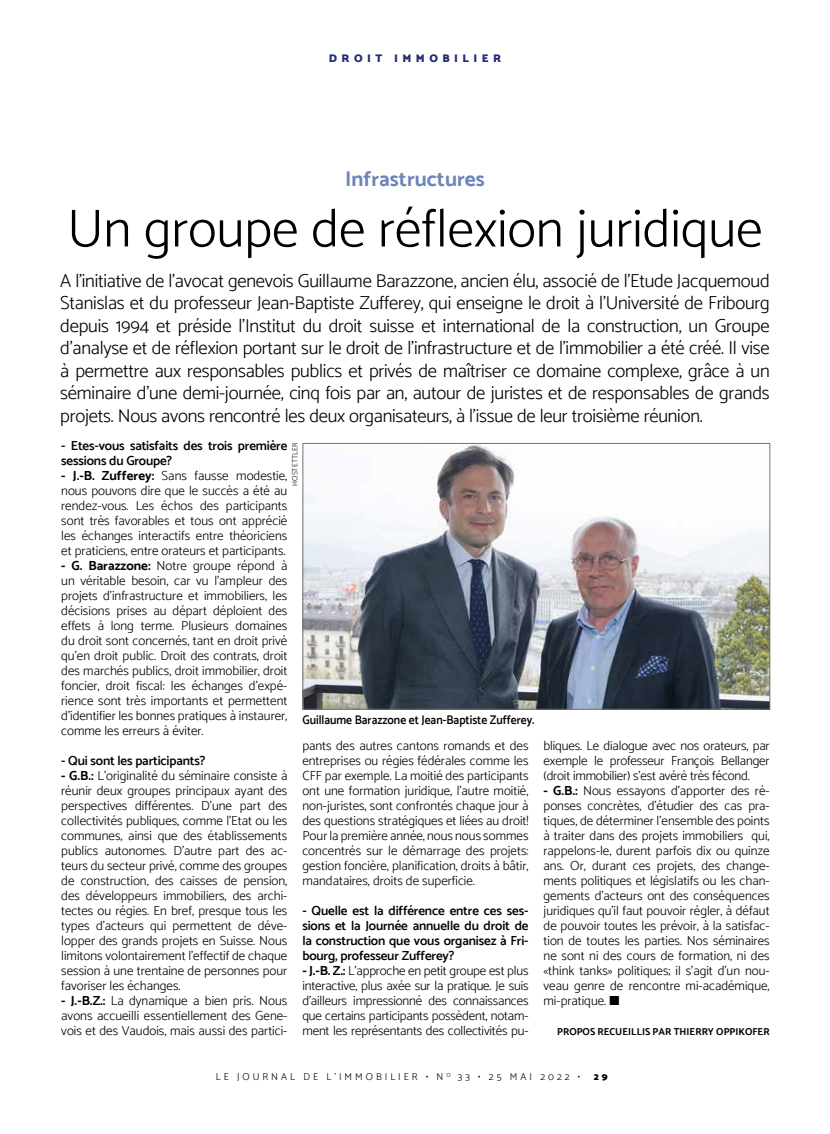
<style>
.page{position:relative;width:830px;height:1134px;background:#fff}
.page>*{position:absolute;margin:0;border:0;box-sizing:border-box;transform-origin:0 0}
.t1{font:300 53.75px "Catamaran";color:#000}
.t2{font:700 21.25px "Catamaran";color:#6c85ba}
.t3{font:300 18.75px/22.5px "Catamaran";letter-spacing:-.01em;color:#000;text-align:justify}
.t4{font:300 13.12px/15px "Catamaran";color:#000;text-align:justify}
.t5{font:600 13.12px/15px "Catamaran";letter-spacing:-.01em;color:#000}
.t6{font:600 12.5px "Catamaran";color:#000;scale:.92 1}
.t7{font:900 11.25px "Catamaran";letter-spacing:.4em;color:#232c77}
.t8{font:300 10px "Catamaran";letter-spacing:.3em;color:#000}
.t9{font:700 10px "Catamaran";color:#000}
.t10{font:900 10px "Catamaran";color:#000}
.t11{font:300 7.5px "Catamaran";letter-spacing:.01em;color:#000}
.s1{font-weight:700}
</style>
<div class="page">
<img style="left:304px;top:445px;width:464px;height:263px">
<div style="left:302px;top:443px;width:468px;height:267px;border:1px solid #727271"></div>
<p class="t7" style="left:328px;top:51px;width:174px">DROIT IMMOBILIER</p>
<h2 class="t2" style="left:345px;top:167px;width:141px">Infrastructures</h2>
<h1 class="t1" style="left:67px;top:196px;width:696px">Un groupe de réflexion juridique</h1>
<p class="t3" style="left:60px;top:269px;width:710px">A l’initiative de l’avocat genevois Guillaume Barazzone, ancien élu, associé de l’Etude Jacquemoud Stanislas et du professeur Jean-Baptiste Zufferey, qui enseigne le droit à l’Université de Fribourg depuis 1994 et préside l’Institut du droit suisse et international de la construction, un Groupe d’analyse et de réflexion portant sur le droit de l’infrastructure et de l’immobilier a été créé. Il vise à permettre aux responsables publics et privés de maîtriser ce domaine complexe, grâce à un séminaire d’une demi-journée, cinq fois par an, autour de juristes et de responsables de grands projets. Nous avons rencontré les deux organisateurs, à l’issue de leur troisième réunion.</p>
<p class="t5" style="left:61px;top:438px;width:227px">- Etes-vous satisfaits des trois première sessions du Groupe?</p>
<p class="t4" style="left:61px;top:468px;width:227px"><span class="s1">- J.-B. Zufferey:</span> Sans fausse modestie, nous pouvons dire que le succès a été au rendez-vous. Les échos des participants sont très favorables et tous ont apprécié les échanges interactifs entre théoriciens et praticiens, entre orateurs et participants.</p>
<p class="t4" style="left:61px;top:558px;width:227px"><span class="s1">- G. Barazzone:</span> Notre groupe répond à un véritable besoin, car vu l’ampleur des projets d’infrastructure et immobiliers, les décisions prises au départ déploient des effets à long terme. Plusieurs domaines du droit sont concernés, tant en droit privé qu’en droit public. Droit des contrats, droit des marchés publics, droit immobilier, droit foncier, droit fiscal: les échanges d’expé&shy;rience sont très importants et permettent d’identifier les bonnes pratiques à instaurer, comme les erreurs à éviter.</p>
<p class="t5" style="left:61px;top:753px;width:146px">- Qui sont les participants?</p>
<p class="t4" style="left:61px;top:768px;width:227px"><span class="s1">- G.B.:</span> L’originalité du séminaire consiste à réunir deux groupes principaux ayant des perspectives différentes. D’une part des collectivités publiques, comme l’Etat ou les communes, ainsi que des établissements publics autonomes. D’autre part des ac&shy;teurs du secteur privé, comme des groupes de construction, des caisses de pension, des développeurs immobiliers, des archi&shy;tectes ou régies. En bref, presque tous les types d’acteurs qui permettent de déve&shy;lopper des grands projets en Suisse. Nous limitons volontairement l’effectif de chaque session à une trentaine de personnes pour favoriser les échanges.</p>
<p class="t4" style="left:61px;top:993px;width:227px"><span class="s1">- J.-B.Z.:</span> La dynamique a bien pris. Nous avons accueilli essentiellement des Gene&shy;vois et des Vaudois, mais aussi des partici-</p>
<p class="t11" style="left:290px;top:486px;width:44px;rotate:-90deg">HOSTETTLER</p>
<p class="t6" style="left:302px;top:712px;width:254px">Guillaume Barazzone et Jean-Baptiste Zufferey.</p>
<p class="t4" style="left:302px;top:738px;width:227px">pants des autres cantons romands et des entreprises ou régies fédérales comme les CFF par exemple. La moitié des participants ont une formation juridique, l’autre moitié, non-juristes, sont confrontés chaque jour à des questions stratégiques et liées au droit!<br>Pour la première année, nous nous sommes concentrés sur le démarrage des projets: gestion foncière, planification, droits à bâtir, mandataires, droits de superficie.</p>
<p class="t5" style="left:302px;top:903px;width:227px;text-align:justify">- Quelle est la différence entre ces ses&shy;sions et la Journée annuelle du droit de la construction que vous organisez à Fri&shy;bourg, professeur Zufferey?</p>
<p class="t4" style="left:302px;top:963px;width:227px"><span class="s1">- J.-B. Z.:</span> L’approche en petit groupe est plus interactive, plus axée sur la pratique. Je suis d’ailleurs impressionné des connaissances que certains participants possèdent, notam&shy;ment les représentants des collectivités pu-</p>
<p class="t4" style="left:543px;top:738px;width:227px">bliques. Le dialogue avec nos orateurs, par exemple le professeur François Bellanger (droit immobilier) s’est avéré très fécond.</p>
<p class="t4" style="left:543px;top:783px;width:227px"><span class="s1">- G.B.:</span> Nous essayons d’apporter des ré&shy;ponses concrètes, d’étudier des cas pra&shy;tiques, de déterminer l’ensemble des points à traiter dans des projets immobiliers qui, rappelons-le, durent parfois dix ou quinze ans. Or, durant ces projets, des change&shy;ments politiques et législatifs ou les chan&shy;gements d’acteurs ont des conséquences juridiques qu’il faut pouvoir régler, à défaut de pouvoir toutes les prévoir, à la satisfac&shy;tion de toutes les parties. Nos séminaires ne sont ni des cours de formation, ni des «think tanks» politiques; il s’agit d’un nou&shy;veau genre de rencontre mi-académique, mi-pratique. ■</p>
<p class="t9" style="left:557px;top:1026px;width:214px">PROPOS RECUEILLIS PAR THIERRY OPPIKOFER</p>
<p class="t8" style="left:216px;top:1071px;width:366px">LE JOURNAL DE L’IMMOBILIER • N <sup>O</sup> 33 • 25 MAI 2022 •</p>
<p class="t10" style="left:593px;top:1071px;width:15px">2 9</p>
</div>
